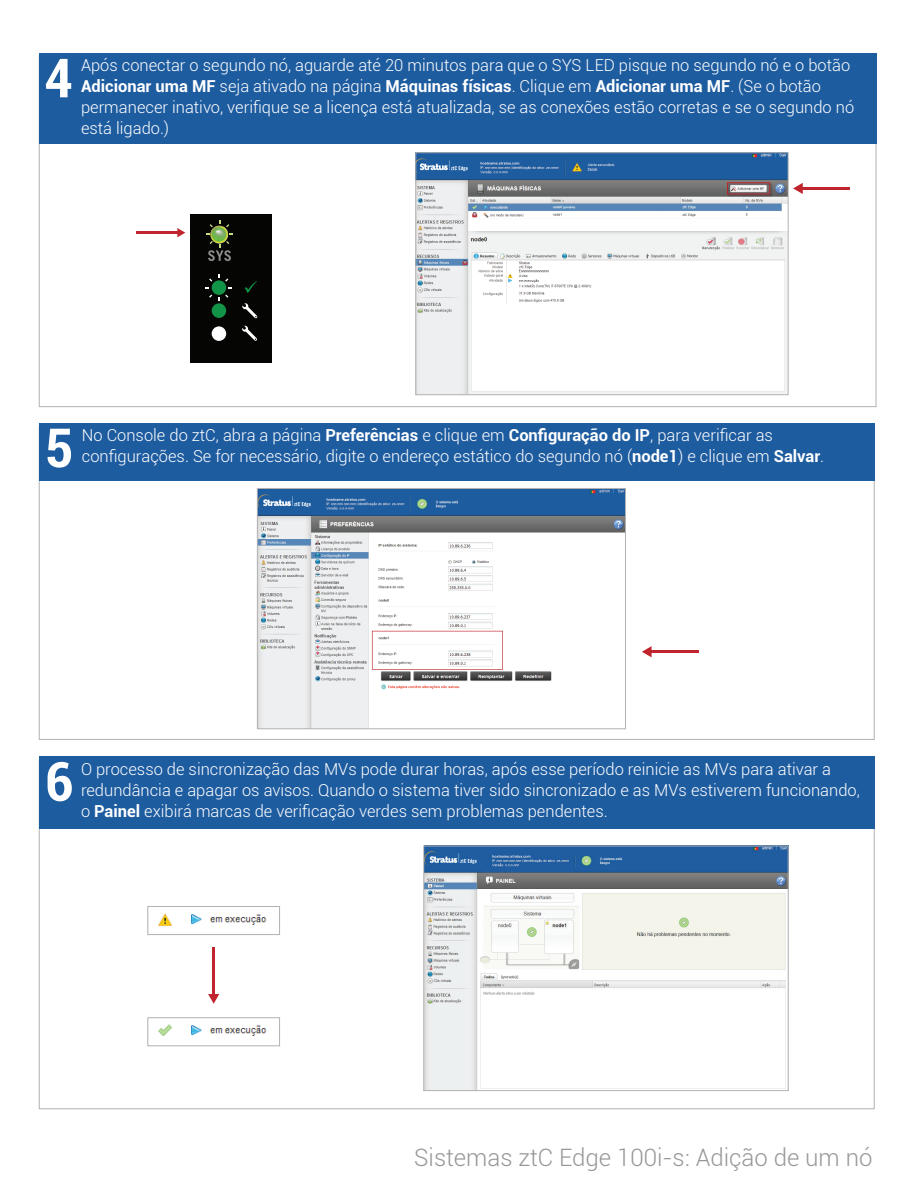
<style>
.page{position:relative;width:918px;height:1188px;background:#fff}
.page>*{position:absolute;margin:0;border:0;box-sizing:border-box;transform-origin:0 0}
.t1{font:700 condensed 54px "Roboto";color:#fff}
.t2{font:300 24px "Roboto";color:#989797}
.t3{font:300 16.5px/21px "Roboto";color:#fff}
.s1{font-weight:700}
</style>
<div class="page">
<div style="left:39px;top:423px;width:836px;height:58px;background:#1e5ca0"></div>
<div style="left:39px;top:756px;width:836px;height:72px;background:#1e5ca0"></div>
<img style="left:425px;top:848px;width:362px;height:241px">
<div style="left:423px;top:846px;width:366px;height:245px;border:1px solid #b2b2b2"></div>
<div style="left:190px;top:214px;width:82px;height:148px;background:#050504"></div>
<div style="left:212px;top:303px;width:14px;height:15px;background:#119447;border-radius:50%"></div>
<div style="left:212px;top:326px;width:14px;height:15px;background:#fff;border-radius:50%"></div>
<div style="left:212px;top:280px;width:14px;height:15px;background:#119447;border-radius:50%"></div>
<svg style="left:225px;top:279px;width:7px;height:9px"></svg>
<svg style="left:245px;top:281px;width:12px;height:12px"></svg>
<svg style="left:242px;top:303px;width:16px;height:16px"></svg>
<svg style="left:242px;top:326px;width:15px;height:15px"></svg>
<svg style="left:177px;top:228px;width:8px;height:9px"></svg>
<hr style="left:136px;top:232px;width:44px;height:2px;background:#c0262d">
<svg style="left:206px;top:220px;width:27px;height:41px"></svg>
<img style="left:210px;top:226px;width:18px;height:17px">
<img style="left:212px;top:227px;width:14px;height:15px">
<div style="left:39px;top:53px;width:837px;height:90px;background:#1e5ca0"></div>
<img style="left:417px;top:154px;width:370px;height:239px">
<div style="left:415px;top:152px;width:374px;height:243px;border:1px solid #b2b2b2"></div>
<svg style="left:793px;top:183px;width:10px;height:11px"></svg>
<hr style="left:798px;top:187px;width:52px;height:3px;background:#c0252e">
<img style="left:259px;top:490px;width:365px;height:237px">
<div style="left:257px;top:488px;width:369px;height:241px;border:1px solid #b2b2b2"></div>
<svg style="left:642px;top:646px;width:10px;height:11px"></svg>
<hr style="left:646px;top:650px;width:53px;height:3px;background:#c0252e">
<img style="left:158px;top:913px;width:109px;height:13px">
<div style="left:147px;top:906px;width:133px;height:29px;border:1px solid #b2b2b2"></div>
<img style="left:158px;top:1024px;width:109px;height:12px">
<div style="left:147px;top:1017px;width:133px;height:29px;border:1px solid #b2b2b2"></div>
<svg style="left:208px;top:994px;width:11px;height:10px"></svg>
<hr style="left:212px;top:947px;width:3px;height:52px;background:#c0252e">
<h1 class="t1" style="left:44px;top:40px;width:30px">4</h1>
<p class="t3" style="left:81px;top:54px;width:775px">Após conectar o segundo nó, aguarde até 20 minutos para que o SYS LED pisque no segundo nó e o botão <span class="s1">Adicionar uma MF</span> seja ativado na página <span class="s1">Máquinas físicas</span>. Clique em <span class="s1">Adicionar uma MF</span>. (Se o botão permanecer inativo, verifique se a licença está atualizada, se as conexões estão corretas e se o segundo nó está ligado.)</p>
<h1 class="t1" style="left:45px;top:410px;width:30px">5</h1>
<p class="t3" style="left:82px;top:424px;width:693px">No Console do ztC, abra a página <span class="s1">Preferências</span> e clique em <span class="s1">Configuração do IP</span>, para verificar as</p>
<p class="t3" style="left:82px;top:445px;width:744px">configurações. Se for necessário, digite o endereço estático do segundo nó (<span class="s1">node1</span>) e clique em <span class="s1">Salvar</span>.</p>
<h1 class="t1" style="left:45px;top:744px;width:30px">6</h1>
<p class="t3" style="left:81px;top:758px;width:780px">O processo de sincronização das MVs pode durar horas, após esse período reinicie as MVs para ativar a redundância e apagar os avisos. Quando o sistema tiver sido sincronizado e as MVs estiverem funcionando, o <span class="s1">Painel</span> exibirá marcas de verificação verdes sem problemas pendentes.</p>
<h2 class="t2" style="left:414px;top:1141px;width:460px">Sistemas ztC Edge 100i-s: Adição de um nó</h2>
</div>
